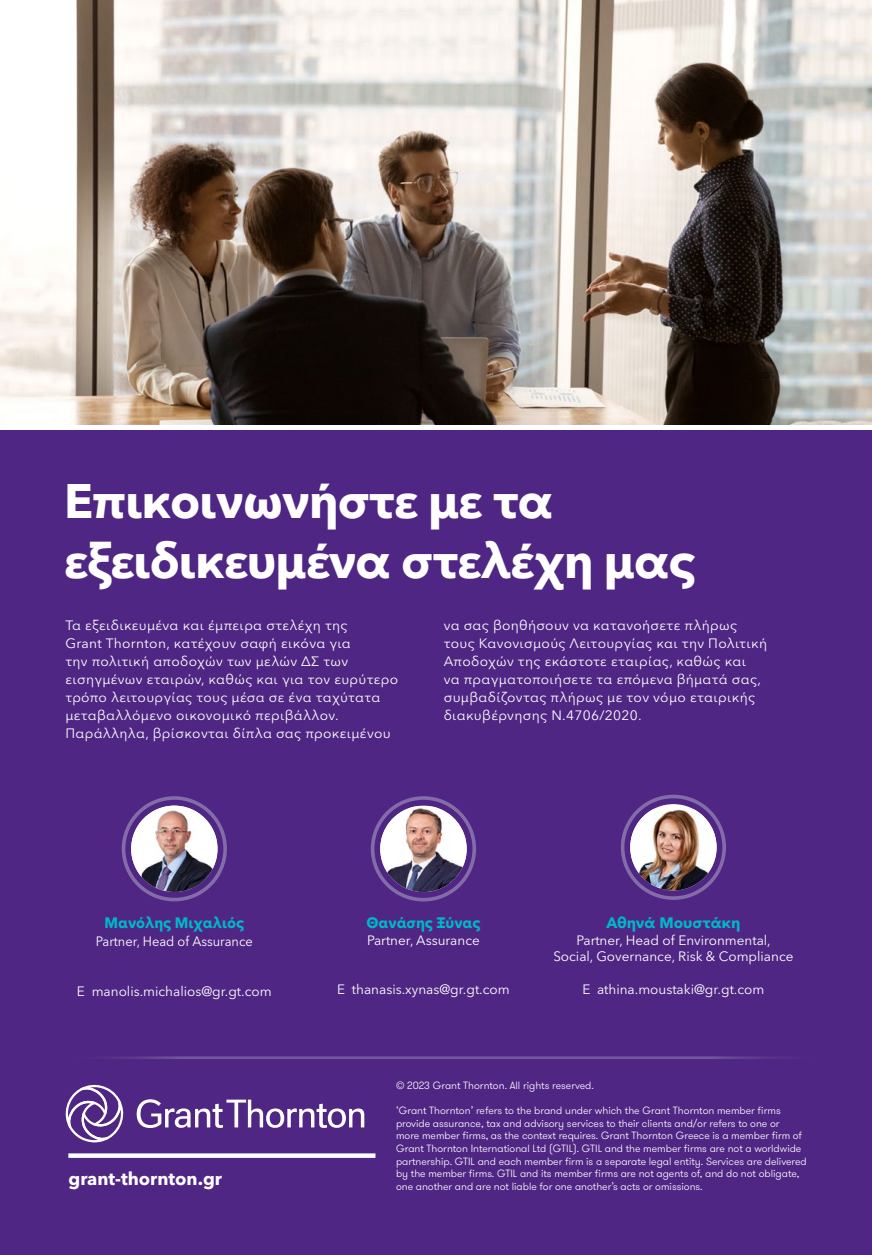
<style>
.page{position:relative;width:872px;height:1255px;background:#fff}
.page>*{position:absolute;margin:0;border:0;box-sizing:border-box;transform-origin:0 0}
.t1{font:700 48px/60px "Avenir Next W1 G";letter-spacing:-.025em;color:#fff}
.t2{font:700 18px "Avenir Next W1 G";color:#fff}
.t3{font:700 15px "Avenir Next W1 G";color:#00b7c9;scale:.95 1}
.t4{font:700 15px "Avenir Next W1 G";color:#00b7c9}
.t5{font:13.5px/18px "Avenir Next W1 G";letter-spacing:.015em;color:#fff}
.t6{font:13.5px "Avenir Next W1 G";letter-spacing:.015em;color:#fff;scale:.95 1}
.t7{font:300 10.5px/12.6px "GT Walsheim Pro";color:#fff}
</style>
<div class="page">
<img style="left:0;top:0;width:872px;height:425px">
<div style="left:0;top:430px;width:872px;height:824px;background:#4f2683"></div>
<svg style="left:68px;top:1153px;width:307px;height:4px"></svg>
<svg style="left:137px;top:1099px;width:227px;height:28px"></svg>
<svg style="left:65px;top:1084px;width:59px;height:58px"></svg>
<hr style="left:52px;top:1056px;width:785px;height:3px;background:#73579b">
<div style="left:122px;top:796px;width:105px;height:105px;border:4px solid #836ca8;border-radius:50%"></div>
<img style="left:131px;top:805px;width:86px;height:87px;border-radius:43px">
<div style="left:371px;top:796px;width:105px;height:105px;border:4px solid #836ca8;border-radius:50%"></div>
<img style="left:380px;top:806px;width:86px;height:86px">
<div style="left:621px;top:794px;width:105px;height:105px;border:4px solid #836ca8;border-radius:50%"></div>
<img style="left:630px;top:809px;width:86px;height:81px">
<h1 class="t1" style="left:64px;top:471px;width:632px">Επικοινωνήστε με τα εξειδικευμένα στελέχη μας</h1>
<p class="t5" style="left:65px;top:616px;width:334px">Τα εξειδικευμένα και έμπειρα στελέχη της<br>Grant Thornton, κατέχουν σαφή εικόνα για<br>την πολιτική αποδοχών των μελών ΔΣ των εισηγμένων εταιρών, καθώς και για τον ευρύτερο τρόπο λειτουργίας τους μέσα σε ένα ταχύτατα μεταβαλλόμενο οικονομικό περιβάλλον.<br>Παράλληλα, βρίσκονται δίπλα σας προκειμένου</p>
<p class="t5" style="left:444px;top:616px;width:325px">να σας βοηθήσουν να κατανοήσετε πλήρως τους Κανονισμούς Λειτουργίας και την Πολιτική Αποδοχών της εκάστοτε εταιρίας, καθώς και<br>να πραγματοποιήσετε τα επόμενα βήματά σας, συμβαδίζοντας πλήρως με τον νόμο εταιρικής διακυβέρνησης Ν.4706/2020.</p>
<p class="t3" style="left:105px;top:913px;width:148px">Μανόλης Μιχαλιός</p>
<p class="t6" style="left:96px;top:933px;width:167px">Partner, Head of Assurance</p>
<p class="t5" style="left:77px;top:981px;width:196px">E manolis.michalios@gr.gt.com</p>
<h2 class="t2" style="left:69px;top:1167px;width:155px">grant-thornton.gr</h2>
<p class="t3" style="left:366px;top:913px;width:122px">Θανάσης Ξύνας</p>
<p class="t5" style="left:367px;top:930px;width:114px">Partner, Assurance</p>
<p class="t5" style="left:337px;top:980px;width:174px">E thanasis.xynas@gr.gt.com</p>
<p class="t4" style="left:606px;top:913px;width:135px">Αθηνά Μουστάκη</p>
<p class="t5" style="left:553px;top:931px;width:242px;line-height:16.5px;text-align:center">Partner, Head of Environmental,<br>Social, Governance, Risk &amp; Compliance</p>
<p class="t5" style="left:582px;top:980px;width:183px">E athina.moustaki@gr.gt.com</p>
<p class="t7" style="left:396px;top:1079px;width:199px">© 2023 Grant Thornton. All rights reserved.</p>
<p class="t7" style="left:396px;top:1104px;width:412px">‘Grant Thornton’ refers to the brand under which the Grant Thornton member firms provide assurance, tax and advisory services to their clients and/or refers to one or<br>more member firms, as the context requires. Grant Thornton Greece is a member firm of Grant Thornton International Ltd (GTIL). GTIL and the member firms are not a worldwide partnership. GTIL and each member firm is a separate legal entity. Services are delivered by the member firms. GTIL and its member firms are not agents of, and do not obligate, one another and are not liable for one another’s acts or omissions.</p>
</div>
